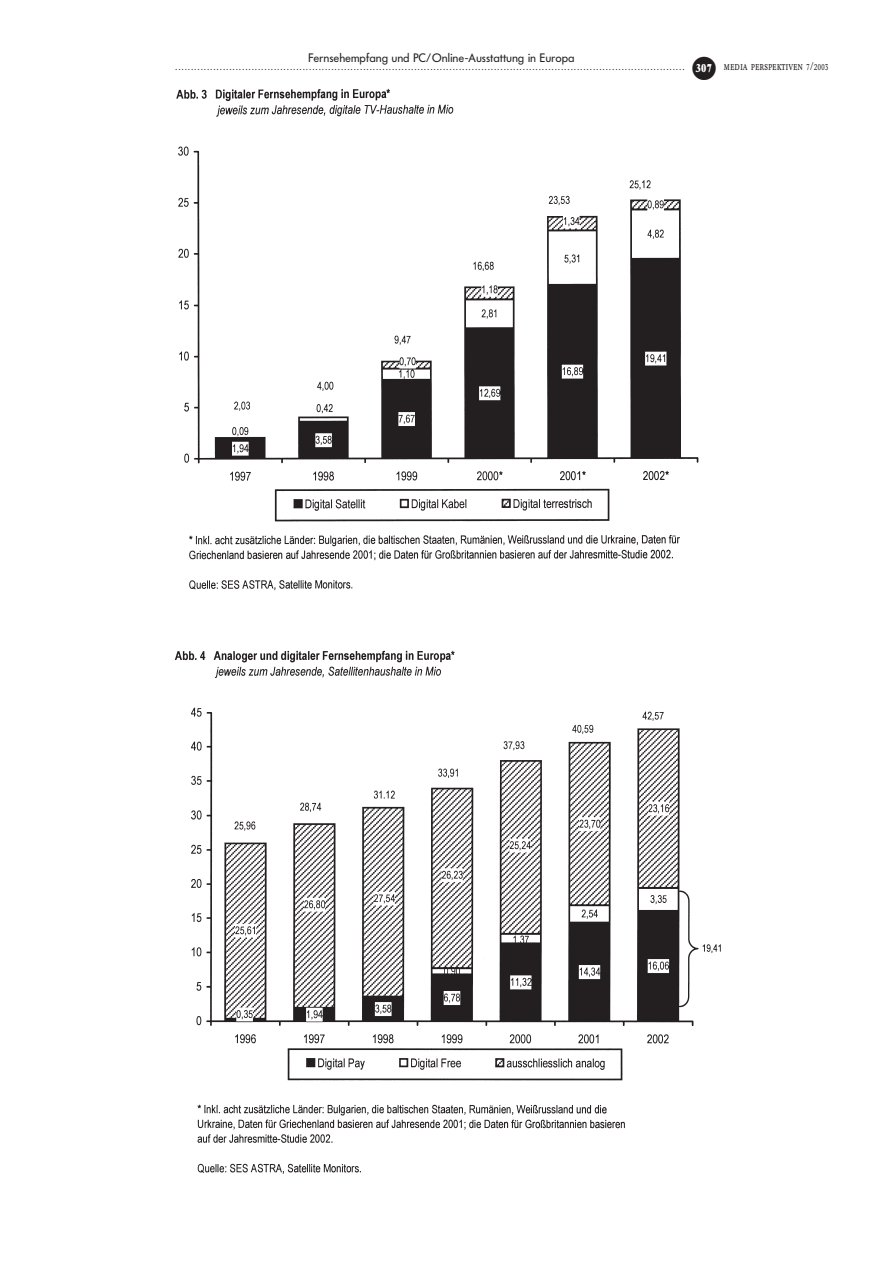
<style>
.page{position:relative;width:893px;height:1262px;background:#fff}
.page>*{position:absolute;margin:0;border:0;box-sizing:border-box;transform-origin:0 0}
.t1{font:33.45px "Spe Num Mat";color:#231f20}
.t2{font:12.15px "Fut Boo Reg";letter-spacing:.03em;color:#231f20}
.t3{font:11.25px "Con Cap Reg";letter-spacing:.045em;color:#231f20;scale:.73 1}
.t4{font:10.5px "Cnn Reg";color:#231f20}
.s1{font-family:"Tim Xtr Bol";color:#fff}
.s2{font-family:"Con Reg";font-size:8.55px}
</style>
<div class="page">
<img style="left:176px;top:88px;width:523px;height:503px">
<img style="left:174px;top:650px;width:547px;height:524px">
<p class="t2" style="left:308px;top:52px;width:267px">Fernsehempfang und PC/Online-Ausstattung in Europa</p>
<p class="t4" style="left:175px;top:63px;width:510px">................................................................................................................................................................</p>
<h1 class="t1" style="left:692px;top:49px;width:24px">x</h1>
<p class="t3" style="left:696px;top:60px;width:183px"><span class="s1">307</span> media perspektiven <span class="s2">7</span>/<span class="s2">2003</span></p>
</div>
